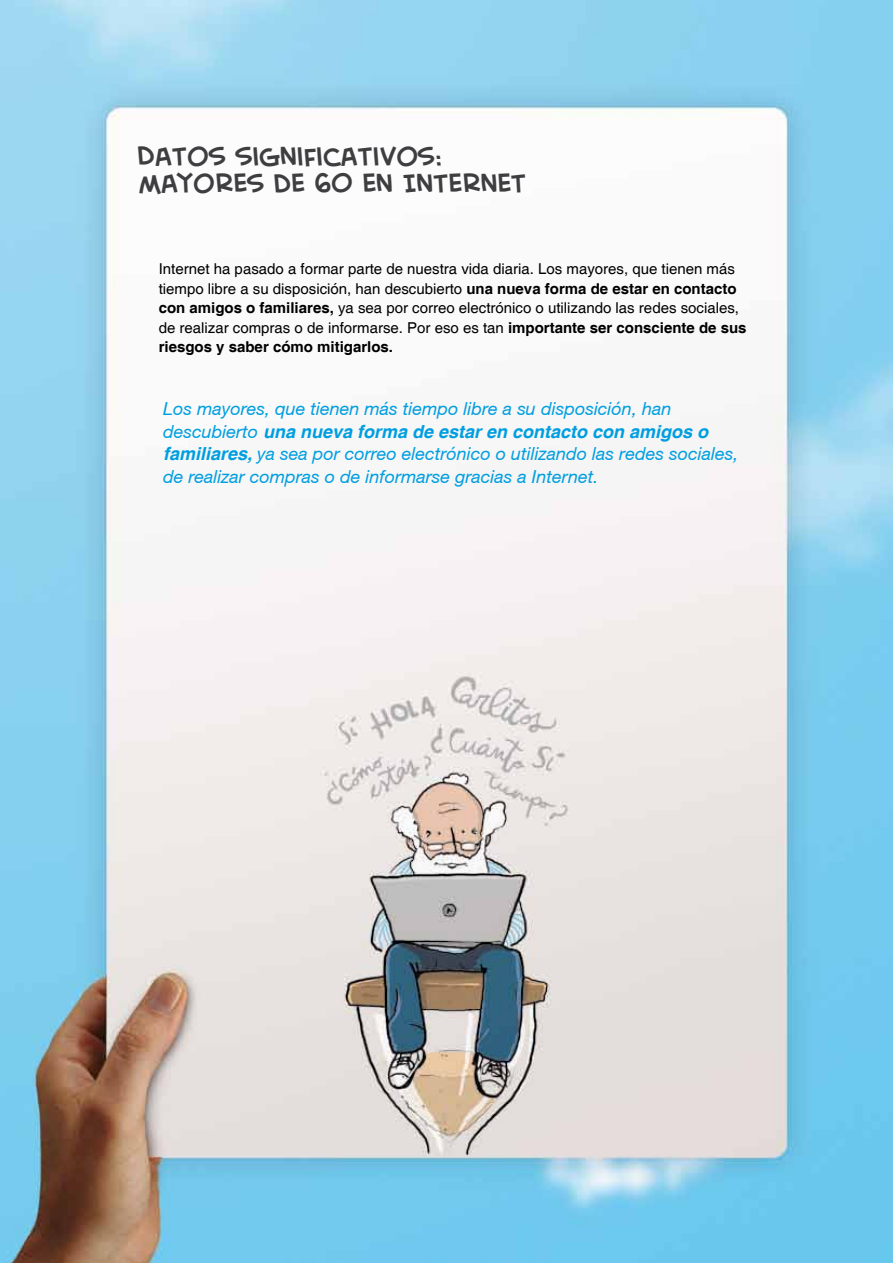
<style>
.page{position:relative;width:893px;height:1263px;background:#fff}
.page>*{position:absolute;margin:0;border:0;box-sizing:border-box;transform-origin:0 0}
.t1{font:30px/27px "Creative Block BB";color:#3e3d40}
.t2{font:italic 18px/22.5px "Helvetica 56";color:#009ee0}
.t3{font:italic 700 18px "Helvetica";color:#009ee0}
.t4{font:15px/19.5px "Helvetica";color:#000}
.s1{font-weight:700}
.s2{font-family:"Helvetica 56";font-weight:400}
.s3{font-family:"Helvetica";font-weight:700}
</style>
<div class="page">
<img style="left:0;top:0;width:893px;height:1263px">
<h1 class="t1" style="left:137px;top:142px;width:390px">DATOS SIGNIFICATIVOS:<br>MAYORES DE 60 EN INTERNET</h1>
<p class="t4" style="left:159px;top:260px;width:589px">Internet ha pasado a formar parte de nuestra vida diaria. Los mayores, que tienen más tiempo libre a su disposición, han descubierto <span class="s1">una nueva forma de estar en contacto con amigos o familiares,</span> ya sea por correo electrónico o utilizando las redes sociales, de realizar compras o de informarse. Por eso es tan <span class="s1">importante ser consciente de sus riesgos y saber cómo mitigarlos.</span></p>
<p class="t2" style="left:163px;top:397px;width:510px">Los mayores, que tienen más tiempo libre a su disposición, han</p>
<p class="t3" style="left:163px;top:421px;width:547px"><span class="s2">descubierto</span> una nueva forma de estar en contacto con amigos o</p>
<p class="t2" style="left:163px;top:442px;width:577px"><span class="s3">familiares,</span> ya sea por correo electrónico o utilizando las redes sociales, de realizar compras o de informarse gracias a Internet.</p>
</div>
